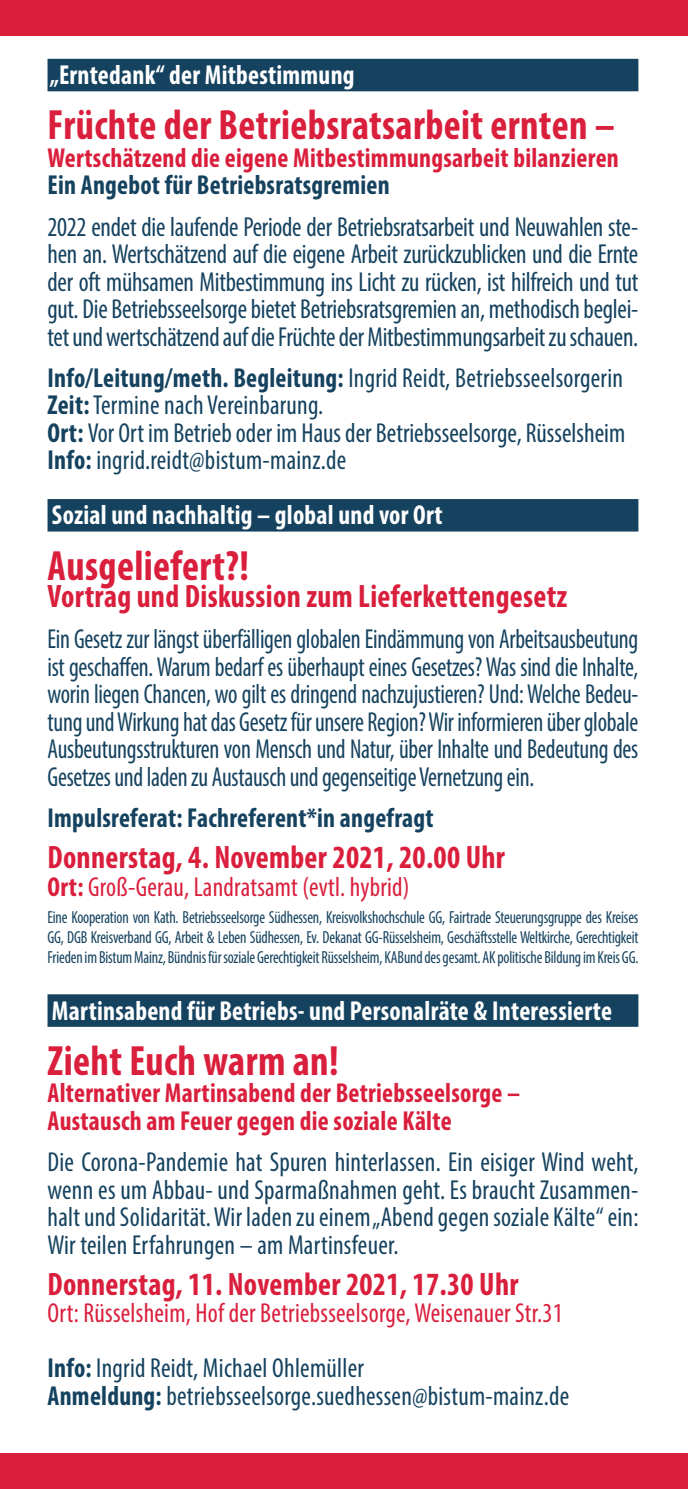
<style>
.page{position:relative;width:688px;height:1489px;background:#fff}
.page>*{position:absolute;margin:0;border:0;box-sizing:border-box;transform-origin:0 0}
.t1{font:700 condensed 42.5px "Myriad Pro";letter-spacing:.01em;color:#da1f3d;scale:.95 1}
.t2{font:700 condensed 32.5px "Myriad Pro";letter-spacing:.01em;color:#da1f3d;scale:.95 1}
.t3{font:condensed 27.5px/27.5px "Myriad Pro";letter-spacing:.005em;color:#15425f;scale:.95 1}
.t4{font:condensed 27.5px/27.5px "Myriad Pro";letter-spacing:.005em;color:#15425f;text-align:justify;scale:.89 1}
.t5{font:condensed 27.5px/27.5px "Myriad Pro";letter-spacing:.005em;color:#15425f;text-align:justify;scale:.94 1}
.t6{font:700 condensed 27.5px/27.5px "Myriad Pro";letter-spacing:.01em;color:#da1f3d;scale:.95 1}
.t7{font:condensed 27.5px/55px "Myriad Pro";letter-spacing:.01em;color:#da1f3d;scale:.95 1}
.t8{font:700 condensed 27.5px "Myriad Pro";letter-spacing:.01em;color:#fff;scale:.95 1}
.t9{font:700 condensed 27.5px "Myriad Pro";letter-spacing:.01em;color:#15425f;scale:.95 1}
.t10{font:condensed 17.5px/20px "Myriad Pro";letter-spacing:-.01em;color:#15425f;text-align:justify;scale:.9 1}
.s1{font-weight:700}
.s2{font-weight:700;color:#15425f}
.s3{color:#15425f}
</style>
<div class="page">
<div style="left:0;top:0;width:687px;height:35px;background:#da1f3d"></div>
<div style="left:0;top:1453px;width:687px;height:35px;background:#da1f3d"></div>
<div style="left:47px;top:59px;width:591px;height:32px;background:#15425f"></div>
<div style="left:47px;top:499px;width:591px;height:32px;background:#15425f"></div>
<div style="left:47px;top:994px;width:591px;height:32px;background:#15425f"></div>
<p class="t8" style="left:50px;top:58px;width:322px">„Erntedank“ der Mitbestimmung</p>
<h1 class="t1" style="left:47px;top:98px;width:598px">Früchte der Betriebsratsarbeit ernten –</h1>
<p class="t6" style="left:47px;top:143px;width:602px">Wertschätzend die eigene Mitbestimmungsarbeit bilanzieren</p>
<p class="t9" style="left:47px;top:168px;width:362px">Ein Angebot für Betriebsratsgremien</p>
<p class="t5" style="left:47px;top:212px;width:630px">2022 endet die laufende Periode der Betriebsratsarbeit und Neuwahlen ste&shy;hen an. Wertschätzend auf die eigene Arbeit zurückzublicken und die Ernte der oft mühsamen Mitbestimmung ins Licht zu rücken, ist hilfreich und tut gut. Die Betriebsseelsorge bietet Betriebsratsgremien an, methodisch beglei&shy;tet und wertschätzend auf die Früchte der Mitbestimmungsarbeit zu schauen.</p>
<p class="t3" style="left:47px;top:364px;width:609px"><span class="s1">Info/Leitung/meth. Begleitung:</span> Ingrid Reidt, Betriebsseelsorgerin <span class="s1">Zeit:</span> Termine nach Vereinbarung.<br><span class="s1">Ort:</span> Vor Ort im Betrieb oder im Haus der Betriebsseelsorge, Rüsselsheim <span class="s1">Info:</span> ingrid.reidt@bistum-mainz.de</p>
<p class="t8" style="left:52px;top:498px;width:413px">Sozial und nachhaltig – global und vor Ort</p>
<h1 class="t1" style="left:47px;top:538px;width:213px">Ausgeliefert?!</h1>
<p class="t2" style="left:47px;top:576px;width:548px">Vortrag und Diskussion zum Lieferkettengesetz</p>
<p class="t4" style="left:47px;top:625px;width:665px">Ein Gesetz zur längst überfälligen globalen Eindämmung von Arbeitsausbeutung ist geschaffen. Warum bedarf es überhaupt eines Gesetzes? Was sind die Inhalte, worin liegen Chancen, wo gilt es dringend nachzujustieren? Und: Welche Bedeu&shy;tung und Wirkung hat das Gesetz für unsere Region? Wir informieren über globale Ausbeutungsstrukturen von Mensch und Natur, über Inhalte und Bedeutung des Gesetzes und laden zu Austausch und gegenseitige Vernetzung ein.</p>
<p class="t9" style="left:47px;top:800px;width:408px">Impulsreferat: Fachreferent*in angefragt</p>
<p class="t2" style="left:47px;top:837px;width:483px">Donnerstag, 4. November 2021, 20.00 Uhr</p>
<p class="t7" style="left:47px;top:859px;width:382px"><span class="s1">Ort:</span> Groß-Gerau, Landratsamt (evtl. hybrid)</p>
<p class="t10" style="left:47px;top:907px;width:658px">Eine Kooperation von Kath. Betriebsseelsorge Südhessen, Kreisvolkshochschule GG, Fairtrade Steuerungsgruppe des Kreises GG, DGB Kreisverband GG, Arbeit &amp; Leben Südhessen, Ev. Dekanat GG-Rüsselsheim, Geschäftsstelle Weltkirche, Gerechtigkeit Frieden im Bistum Mainz, Bündnis für soziale Gerechtigkeit Rüsselsheim, KABund des gesamt. AK politische Bildung im Kreis GG.</p>
<p class="t8" style="left:52px;top:993px;width:591px">Martinsabend für Betriebs- und Personalräte &amp; Interessierte</p>
<h1 class="t1" style="left:47px;top:1033px;width:308px">Zieht Euch warm an!</h1>
<p class="t6" style="left:47px;top:1078px;width:499px">Alternativer Martinsabend der Betriebsseelsorge –<br>Austausch am Feuer gegen die soziale Kälte</p>
<p class="t3" style="left:47px;top:1147px;width:623px;text-align:justify">Die Corona-Pandemie hat Spuren hinterlassen. Ein eisiger Wind weht, wenn es um Abbau- und Sparmaßnahmen geht. Es braucht Zusammen&shy;halt und Solidarität. Wir laden zu einem „Abend gegen soziale Kälte“ ein:<br>Wir teilen Erfahrungen – am Martinsfeuer.</p>
<p class="t2" style="left:47px;top:1263px;width:497px">Donnerstag, 11. November 2021, 17.30 Uhr</p>
<p class="t7" style="left:47px;top:1285px;width:544px">Ort: Rüsselsheim, Hof der Betriebsseelsorge, Weisenauer Str.31<br><span class="s2">Info:</span> <span class="s3">Ingrid Reidt, Michael Ohlemüller</span></p>
<p class="t3" style="left:47px;top:1381px;width:550px"><span class="s1">Anmeldung:</span> betriebsseelsorge.suedhessen@bistum-mainz.de</p>
</div>
